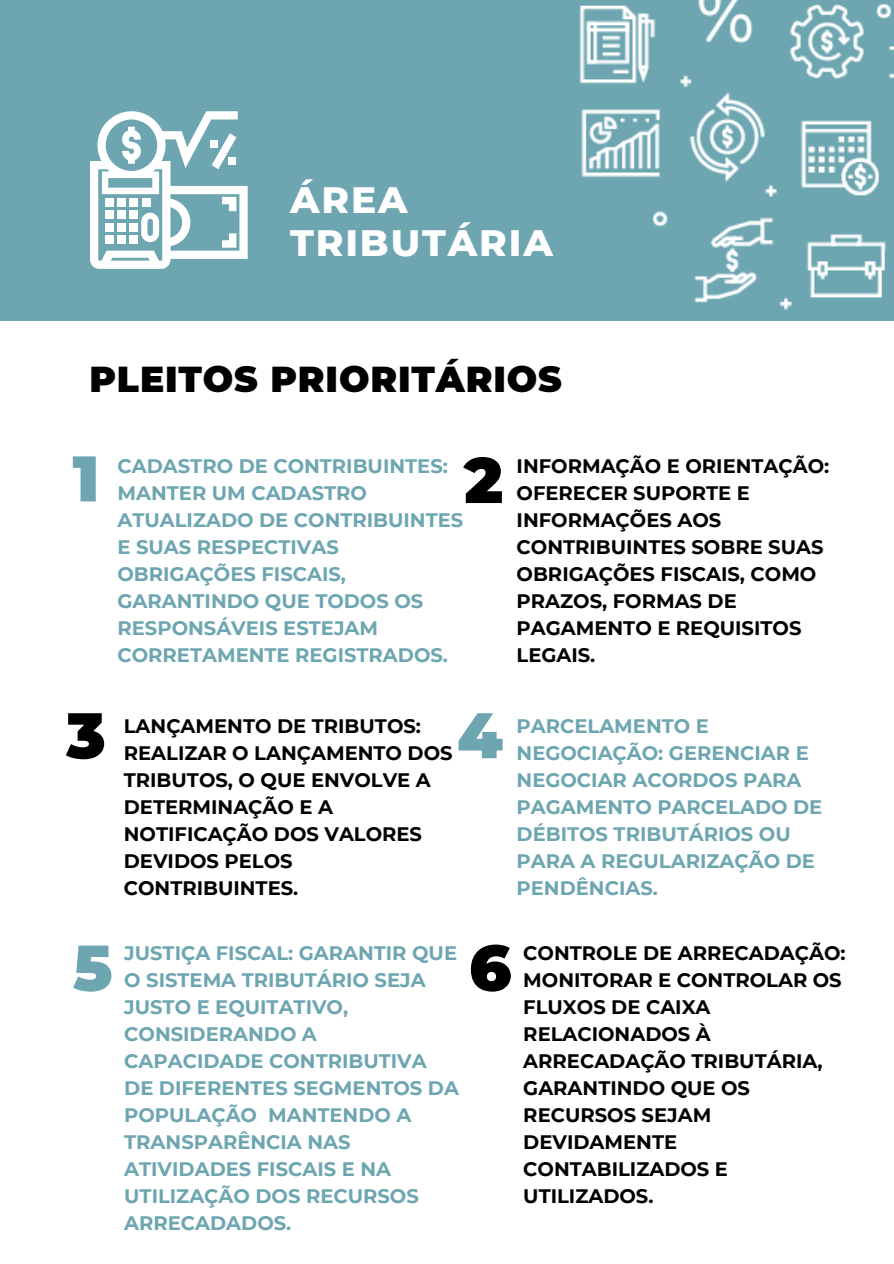
<style>
.page{position:relative;width:894px;height:1264px;background:#fff}
.page>*{position:absolute;margin:0;border:0;box-sizing:border-box;transform-origin:0 0}
.t1{font:900 64.35px "Montserrat";color:#6da6b1}
.t2{font:900 64.35px "Montserrat";color:#000}
.t3{font:800 37.5px/42.8px "Montserrat";letter-spacing:.05em;color:#fff}
.t4{font:900 36px "Montserrat";letter-spacing:.025em;color:#000}
.t5{font:700 19.5px/27px "Montserrat";color:#6da6b1}
.t6{font:700 19.5px/27px "Montserrat";color:#000}
</style>
<div class="page">
<div style="left:0;top:0;width:893px;height:1263px;background:#6da6b1"></div>
<svg style="left:90px;top:111px;width:157px;height:158px"></svg>
<div style="left:0;top:322px;width:893px;height:941px;background:#fff"></div>
<img style="left:517px;top:0;width:376px;height:322px">
<p class="t3" style="left:290px;top:178px;width:264px">ÁREA<br>TRIBUTÁRIA</p>
<p class="t4" style="left:89px;top:357px;width:474px">PLEITOS PRIORITÁRIOS</p>
<h1 class="t1" style="left:72px;top:439px;width:28px">1</h1>
<h1 class="t2" style="left:464px;top:441px;width:41px">2</h1>
<p class="t5" style="left:117px;top:453px;width:347px">CADASTRO DE CONTRIBUINTES:<br>MANTER UM CADASTRO<br>ATUALIZADO DE CONTRIBUINTES<br>E SUAS RESPECTIVAS<br>OBRIGAÇÕES FISCAIS,<br>GARANTINDO QUE TODOS OS<br>RESPONSÁVEIS ESTEJAM<br>CORRETAMENTE REGISTRADOS.</p>
<p class="t6" style="left:516px;top:453px;width:314px">INFORMAÇÃO E ORIENTAÇÃO:<br>OFERECER SUPORTE E<br>INFORMAÇÕES AOS<br>CONTRIBUINTES SOBRE SUAS<br>OBRIGAÇÕES FISCAIS, COMO<br>PRAZOS, FORMAS DE<br>PAGAMENTO E REQUISITOS<br>LEGAIS.</p>
<p class="t2" style="left:66px;top:696px;width:41px">3</p>
<p class="t1" style="left:457px;top:696px;width:47px">4</p>
<p class="t6" style="left:124px;top:712px;width:330px">LANÇAMENTO DE TRIBUTOS:<br>REALIZAR O LANÇAMENTO DOS<br>TRIBUTOS, O QUE ENVOLVE A<br>DETERMINAÇÃO E A<br>NOTIFICAÇÃO DOS VALORES<br>DEVIDOS PELOS<br>CONTRIBUINTES.</p>
<p class="t5" style="left:516px;top:712px;width:307px">PARCELAMENTO E<br>NEGOCIAÇÃO: GERENCIAR E<br>NEGOCIAR ACORDOS PARA<br>PAGAMENTO PARCELADO DE<br>DÉBITOS TRIBUTÁRIOS OU<br>PARA A REGULARIZAÇÃO DE<br>PENDÊNCIAS.</p>
<p class="t1" style="left:73px;top:928px;width:41px">5</p>
<p class="t2" style="left:469px;top:928px;width:44px">6</p>
<p class="t5" style="left:124px;top:939px;width:336px">JUSTIÇA FISCAL: GARANTIR QUE<br>O SISTEMA TRIBUTÁRIO SEJA<br>JUSTO E EQUITATIVO,<br>CONSIDERANDO A<br>CAPACIDADE CONTRIBUTIVA<br>DE DIFERENTES SEGMENTOS DA<br>POPULAÇÃO MANTENDO A<br>TRANSPARÊNCIA NAS<br>ATIVIDADES FISCAIS E NA<br>UTILIZAÇÃO DOS RECURSOS<br>ARRECADADOS.</p>
<p class="t6" style="left:523px;top:939px;width:324px">CONTROLE DE ARRECADAÇÃO:<br>MONITORAR E CONTROLAR OS<br>FLUXOS DE CAIXA<br>RELACIONADOS À<br>ARRECADAÇÃO TRIBUTÁRIA,<br>GARANTINDO QUE OS<br>RECURSOS SEJAM<br>DEVIDAMENTE<br>CONTABILIZADOS E<br>UTILIZADOS.</p>
</div>
